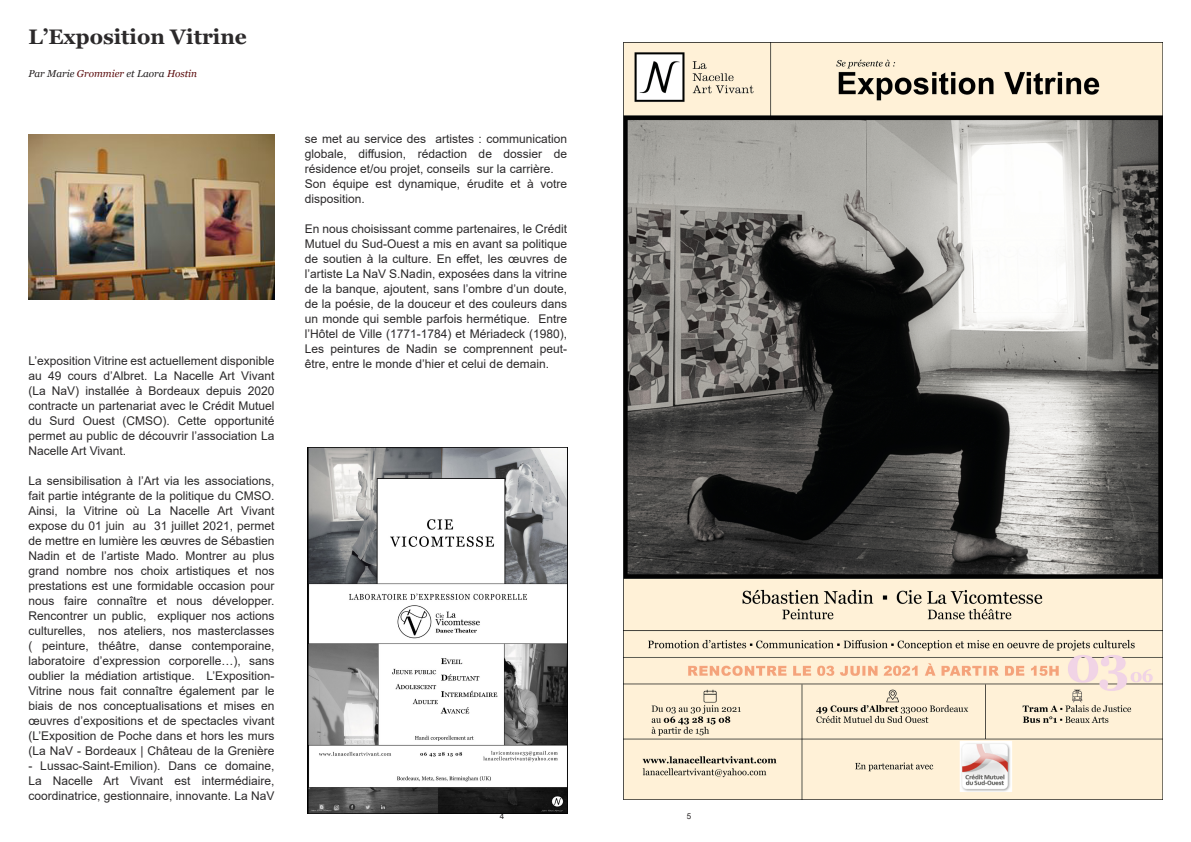
<style>
.page{position:relative;width:1191px;height:842px;background:#fff}
.page>*{position:absolute;margin:0;border:0;box-sizing:border-box;transform-origin:0 0}
.t1{font:700 21px "Georgia";color:#2b292a}
.t2{font:12px/15px "Arial";color:#2b292a;text-align:justify}
.t3{font:italic 10px "Georgia";color:#231f20}
.t4{font:8px "Arial";color:#231f20}
.s1{color:#5a0b0c}
</style>
<div class="page">
<img style="left:624px;top:43px;width:538px;height:756px">
<img style="left:28px;top:134px;width:246px;height:166px">
<img style="left:308px;top:448px;width:259px;height:366px">
<p class="t1" style="left:28px;top:23px;width:220px">L’Exposition Vitrine</p>
<p class="t3" style="left:28px;top:67px;width:170px">Par Marie <span class="s1">Grommier</span> et Laora <span class="s1">Hostin</span></p>
<p class="t2" style="left:28px;top:353px;width:247px">L’exposition Vitrine est actuellement disponible au 49 cours d’Albret. La Nacelle Art Vivant (La NaV) installée à Bordeaux depuis 2020 contracte un partenariat avec le Crédit Mutuel du Surd Ouest (CMSO). Cette opportunité permet au public de découvrir l’association La Nacelle Art Vivant.</p>
<p class="t2" style="left:28px;top:473px;width:247px">La sensibilisation à l’Art via les associations, fait partie intégrante de la politique du CMSO.<br>Ainsi, la Vitrine où La Nacelle Art Vivant expose du 01 juin au 31 juillet 2021, permet de mettre en lumière les œuvres de Sébastien Nadin et de l’artiste Mado. Montrer au plus grand nombre nos choix artistiques et nos prestations est une formidable occasion pour nous faire connaître et nous développer.<br>Rencontrer un public, expliquer nos actions culturelles, nos ateliers, nos masterclasses ( peinture, théâtre, danse contemporaine, laboratoire d’expression corporelle…), sans oublier la médiation artistique. L’Exposition-Vitrine nous fait connaître également par le biais de nos conceptualisations et mises en œuvres d’expositions et de spectacles vivant (L’Exposition de Poche dans et hors les murs (La NaV - Bordeaux | Château de la Grenière</p>
<p class="t2" style="left:28px;top:758px;width:247px">- Lussac-Saint-Emilion). Dans ce domaine, La Nacelle Art Vivant est intermédiaire, coordinatrice, gestionnaire, innovante. La NaV</p>
<p class="t2" style="left:305px;top:131px;width:264px">se met au service des artistes : communication globale, diffusion, rédaction de dossier de résidence et/ou projet, conseils sur la carrière.</p>
<p class="t2" style="left:305px;top:176px;width:264px">Son équipe est dynamique, érudite et à votre disposition.</p>
<p class="t2" style="left:305px;top:221px;width:264px">En nous choisissant comme partenaires, le Crédit Mutuel du Sud-Ouest a mis en avant sa politique de soutien à la culture. En effet, les œuvres de l’artiste La NaV S.Nadin, exposées dans la vitrine de la banque, ajoutent, sans l’ombre d’un doute, de la poésie, de la douceur et des couleurs dans un monde qui semble parfois hermétique. Entre l’Hôtel de Ville (1771-1784) et Mériadeck (1980), Les peintures de Nadin se comprennent peut&shy;être, entre le monde d’hier et celui de demain.</p>
<p class="t4" style="left:500px;top:811px;width:6px">4</p>
<p class="t4" style="left:687px;top:811px;width:6px">5</p>
</div>
